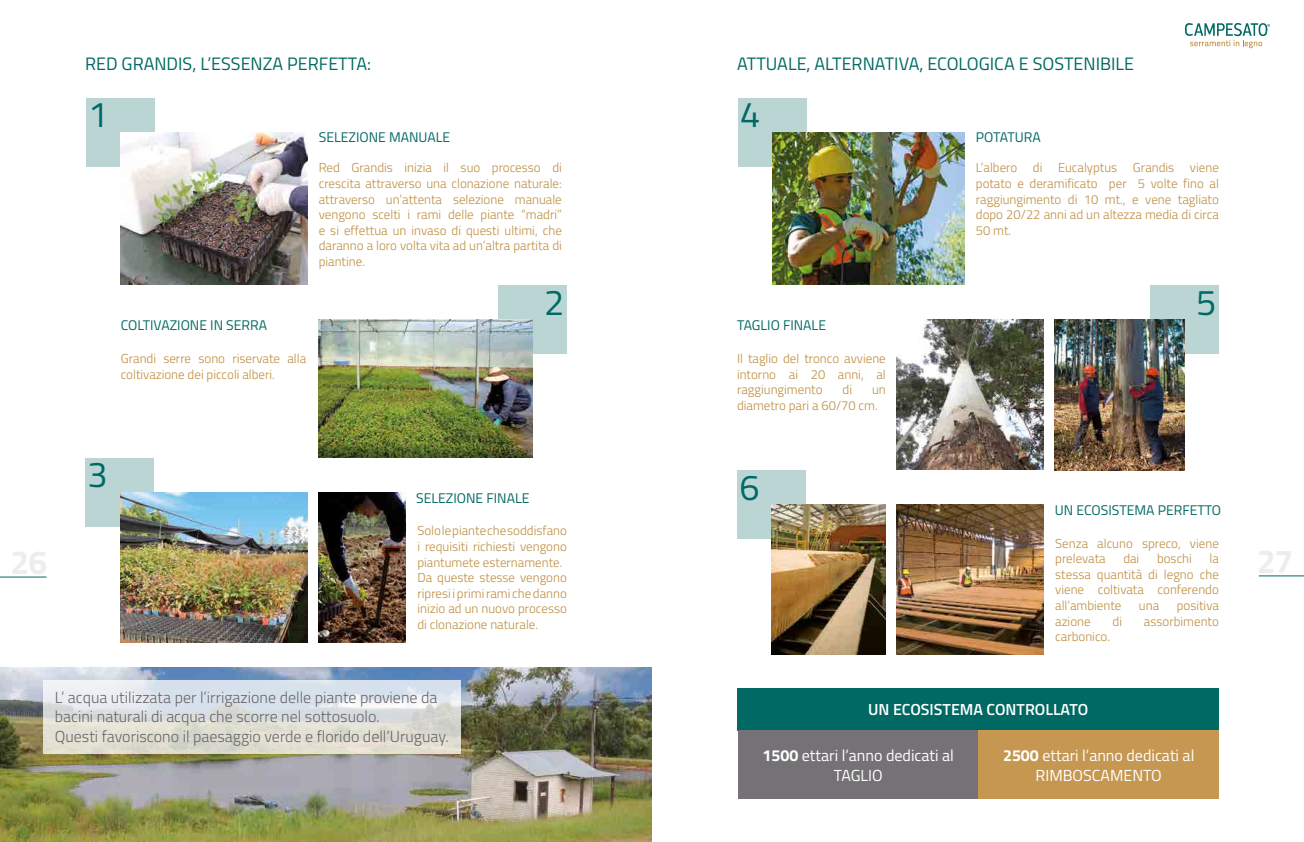
<style>
.page{position:relative;width:1304px;height:842px;background:#fff}
.page>*{position:absolute;margin:0;border:0;box-sizing:border-box;transform-origin:0 0}
.t1{font:36px "Titillium";color:#006963}
.t2{font:18px "Titillium";color:#006963}
.t3{font:300 16px/19.2px "Titillium";color:#67666b}
.t4{font:16px/19.2px "Titillium";color:#fff;text-align:center}
.t5{font:600 16px "Titillium";color:#fff}
.t6{font:14px "Titillium";color:#006963}
.t7{font:300 13px/15.6px "Titillium";color:#be8d3f;text-align:justify}
.s1{font-weight:700}
</style>
<div class="page">
<hr style="left:1259px;top:576px;width:45px;height:1px;background:#006963">
<svg style="left:1185px;top:23px;width:85px;height:25px"></svg>
<hr style="left:0;top:577px;width:46px;height:1px;background:#006963">
<div style="left:1150px;top:285px;width:69px;height:69px;background:#bad5d4"></div>
<img style="left:0;top:668px;width:652px;height:174px">
<svg style="left:43px;top:680px;width:418px;height:73px;background:#dee0de"></svg>
<div style="left:86px;top:98px;width:68px;height:69px;background:#bad5d4"></div>
<div style="left:737px;top:98px;width:69px;height:69px;background:#bad5d4"></div>
<div style="left:85px;top:458px;width:69px;height:69px;background:#bad5d4"></div>
<div style="left:737px;top:470px;width:69px;height:69px;background:#bad5d4"></div>
<div style="left:498px;top:285px;width:69px;height:69px;background:#bad5d4"></div>
<img style="left:120px;top:132px;width:187px;height:153px">
<img style="left:772px;top:132px;width:192px;height:153px">
<img style="left:318px;top:492px;width:88px;height:151px">
<img style="left:897px;top:504px;width:146px;height:151px">
<img style="left:120px;top:492px;width:187px;height:151px">
<img style="left:771px;top:504px;width:115px;height:151px">
<img style="left:319px;top:320px;width:213px;height:138px">
<img style="left:1054px;top:320px;width:130px;height:150px">
<img style="left:897px;top:319px;width:146px;height:151px">
<div style="left:737px;top:688px;width:482px;height:42px;background:#006963"></div>
<div style="left:738px;top:730px;width:240px;height:69px;background:#757276"></div>
<div style="left:978px;top:730px;width:241px;height:69px;background:#c59751"></div>
<h2 class="t2" style="left:85px;top:51px;width:287px">RED GRANDIS, L’ESSENZA PERFETTA:</h2>
<h2 class="t2" style="left:737px;top:51px;width:399px">ATTUALE, ALTERNATIVA, ECOLOGICA E SOSTENIBILE</h2>
<h1 class="t1" style="left:88px;top:88px;width:22px">1</h1>
<h1 class="t1" style="left:740px;top:88px;width:22px">4</h1>
<p class="t6" style="left:319px;top:127px;width:133px">SELEZIONE MANUALE</p>
<p class="t6" style="left:976px;top:127px;width:66px">POTATURA</p>
<p class="t7" style="left:319px;top:159px;width:245px">Red Grandis inizia il suo processo di crescita attraverso una clonazione naturale: attraverso un’attenta selezione manuale vengono scelti i rami delle piante “madri” e si effettua un invaso di questi ultimi, che daranno a loro volta vita ad un’altra partita di piantine.</p>
<p class="t7" style="left:976px;top:159px;width:245px">L’albero di Eucalyptus Grandis viene potato e deramificato per 5 volte fino al raggiungimento di 10 mt., e vene tagliato dopo 20/22 anni ad un altezza media di circa 50 mt.</p>
<h1 class="t1" style="left:544px;top:276px;width:22px">2</h1>
<p class="t6" style="left:121px;top:315px;width:148px">COLTIVAZIONE IN SERRA</p>
<p class="t6" style="left:737px;top:315px;width:91px">TAGLIO FINALE</p>
<p class="t7" style="left:121px;top:350px;width:187px">Grandi serre sono riservate alla coltivazione dei piccoli alberi.</p>
<p class="t7" style="left:737px;top:350px;width:150px">Il taglio del tronco avviene intorno ai 20 anni, al raggiungimento</p>
<p class="t7" style="left:843px;top:381px;width:11px">di</p>
<p class="t7" style="left:737px;top:381px;width:150px;text-indent:135px">un diametro pari a 60/70 cm.</p>
<h1 class="t1" style="left:88px;top:448px;width:22px">3</h1>
<p class="t6" style="left:416px;top:488px;width:115px">SELEZIONE FINALE</p>
<p class="t7" style="left:417px;top:522px;width:151px;text-align:left">Solo le piante che soddisfano i requisiti richiesti vengono piantumete esternamente.<br>Da queste stesse vengono ripresi i primi rami che danno inizio ad un nuovo processo di clonazione naturale.</p>
<h1 class="t1" style="left:740px;top:460px;width:22px">6</h1>
<h1 class="t1" style="left:1196px;top:276px;width:22px">5</h1>
<p class="t6" style="left:1055px;top:500px;width:168px">UN ECOSISTEMA PERFETTO</p>
<p class="t7" style="left:1055px;top:534px;width:165px">Senza alcuno spreco, viene prelevata</p>
<p class="t7" style="left:1055px;top:550px;width:165px;text-indent:154px">la stessa quantità di legno che viene coltivata conferendo all’ambiente</p>
<p class="t7" style="left:1123px;top:550px;width:18px">dai</p>
<p class="t7" style="left:1157px;top:550px;width:36px">boschi</p>
<p class="t7" style="left:1139px;top:597px;width:22px">una</p>
<p class="t7" style="left:1177px;top:597px;width:44px">positiva</p>
<p class="t7" style="left:1055px;top:612px;width:37px">azione</p>
<p class="t7" style="left:1113px;top:612px;width:11px">di</p>
<p class="t7" style="left:1144px;top:612px;width:76px">assorbimento</p>
<p class="t7" style="left:1055px;top:628px;width:56px">carbonico.</p>
<p class="t3" style="left:55px;top:687px;width:395px">L’ acqua utilizzata per l’irrigazione delle piante proviene da bacini naturali di acqua che scorre nel sottosuolo.<br>Questi favoriscono il paesaggio verde e florido dell’Uruguay.</p>
<p class="t5" style="left:868px;top:698px;width:222px">UN ECOSISTEMA CONTROLLATO</p>
<p class="t4" style="left:763px;top:745px;width:193px"><span class="s1">1500</span> ettari l’anno dedicati al<br>TAGLIO</p>
<p class="t4" style="left:1003px;top:745px;width:193px"><span class="s1">2500</span> ettari l’anno dedicati al<br>RIMBOSCAMENTO</p>
</div>
